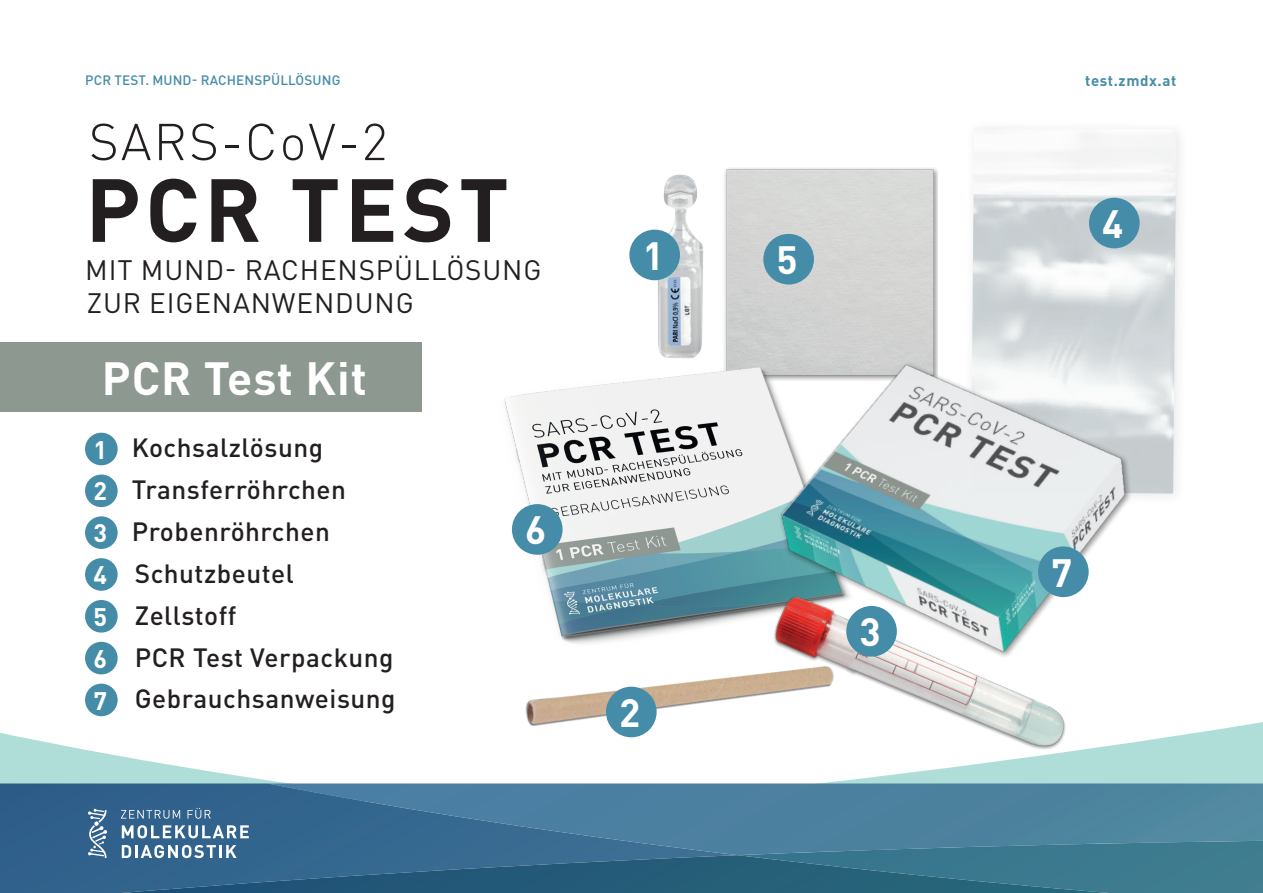
<style>
.page{position:relative;width:1263px;height:893px;background:#fff}
.page>*{position:absolute;margin:0;border:0;box-sizing:border-box;transform-origin:0 0}
.t1{font:700 88.05px "DIN Pro";letter-spacing:.05em;color:#231f20}
.t2{font:300 51px "DIN Pro";letter-spacing:.04em;color:#231f20}
.t3{font:700 46.05px "DIN Pro";letter-spacing:.02em;color:#fff}
.t4{font:700 39px "DIN Pro";color:#fff}
.t5{font:27.75px/33.2px "DIN Pro";letter-spacing:.03em;color:#231f20}
.t6{font:500 26.1px/41.8px "DIN Pro";letter-spacing:.02em;color:#231f20}
.t7{font:700 15px "DIN Pro";letter-spacing:.04em;color:#458ca9}
.t8{font:500 13.5px "DIN Pro";letter-spacing:.01em;color:#458ca9}
.s1{font-weight:700;font-size:25.05px;color:#fff}
</style>
<div class="page">
<img style="left:972px;top:128px;width:204px;height:365px">
<div style="left:0;top:342px;width:421px;height:70px;background:#8d9890"></div>
<img style="left:724px;top:168px;width:213px;height:181px">
<img style="left:654px;top:174px;width:50px;height:175px">
<img style="left:504px;top:349px;width:241px;height:268px">
<div style="left:85px;top:433px;width:33px;height:32px;background:#458ca9;border-radius:50%"></div>
<div style="left:85px;top:474px;width:33px;height:33px;background:#458ca9;border-radius:50%"></div>
<div style="left:85px;top:516px;width:33px;height:33px;background:#458ca9;border-radius:50%"></div>
<div style="left:85px;top:558px;width:33px;height:33px;background:#458ca9;border-radius:50%"></div>
<div style="left:85px;top:600px;width:33px;height:33px;background:#458ca9;border-radius:50%"></div>
<div style="left:629px;top:230px;width:51px;height:50px;background:#458ca9;border-radius:50%"></div>
<div style="left:763px;top:234px;width:51px;height:50px;background:#458ca9;border-radius:50%"></div>
<div style="left:512px;top:504px;width:51px;height:51px;background:#458ca9;border-radius:50%"></div>
<div style="left:1089px;top:198px;width:51px;height:50px;background:#458ca9;border-radius:50%"></div>
<img style="left:745px;top:311px;width:428px;height:306px">
<div style="left:1038px;top:546px;width:51px;height:51px;background:#458ca9;border-radius:50%"></div>
<img style="left:751px;top:572px;width:336px;height:45px">
<div style="left:846px;top:606px;width:51px;height:51px;background:#458ca9;border-radius:50%"></div>
<svg style="left:526px;top:617px;width:737px;height:166px"></svg>
<svg style="left:0;top:617px;width:526px;height:166px"></svg>
<svg style="left:738px;top:783px;width:525px;height:56px;background:#4e849f"></svg>
<svg style="left:738px;top:839px;width:525px;height:16px;background:#457e97"></svg>
<svg style="left:0;top:783px;width:738px;height:72px;background:#3d6f96"></svg>
<svg style="left:0;top:855px;width:1263px;height:38px;background:#306785"></svg>
<svg style="left:121px;top:810px;width:59px;height:9px"></svg>
<svg style="left:187px;top:808px;width:24px;height:11px"></svg>
<svg style="left:122px;top:825px;width:127px;height:13px"></svg>
<svg style="left:122px;top:845px;width:115px;height:13px"></svg>
<svg style="left:88px;top:809px;width:19px;height:49px"></svg>
<p class="t8" style="left:85px;top:69px;width:257px">PCR TEST. MUND- RACHENSPÜLLÖSUNG</p>
<p class="t7" style="left:1085px;top:68px;width:93px">test.zmdx.at</p>
<h2 class="t2" style="left:89px;top:102px;width:300px">SARS-CoV-2</h2>
<h1 class="t1" style="left:85px;top:137px;width:425px">PCR TEST</h1>
<p class="t5" style="left:85px;top:250px;width:458px">MIT MUND- RACHENSPÜLLÖSUNG<br>ZUR EIGENANWENDUNG</p>
<h3 class="t3" style="left:102px;top:340px;width:267px">PCR Test Kit</h3>
<p class="t6" style="left:94px;top:424px;width:304px"><span class="s1">1</span> Kochsalzlösung<br><span class="s1">2</span> Transferröhrchen<br><span class="s1">3</span> Probenröhrchen<br><span class="s1">4</span> Schutzbeutel<br><span class="s1">5</span> Zellstoff<br><span class="s1">6</span> PCR Test Verpackung<br><span class="s1">7</span> Gebrauchsanweisung</p>
<h3 class="t4" style="left:525px;top:498px;width:23px">6</h3>
<h3 class="t4" style="left:643px;top:223px;width:23px">1</h3>
<h3 class="t4" style="left:619px;top:680px;width:23px">2</h3>
<h3 class="t4" style="left:777px;top:227px;width:23px">5</h3>
<h3 class="t4" style="left:859px;top:600px;width:23px">3</h3>
<h3 class="t4" style="left:1102px;top:191px;width:23px">4</h3>
<h3 class="t4" style="left:1051px;top:540px;width:23px">7</h3>
</div>
